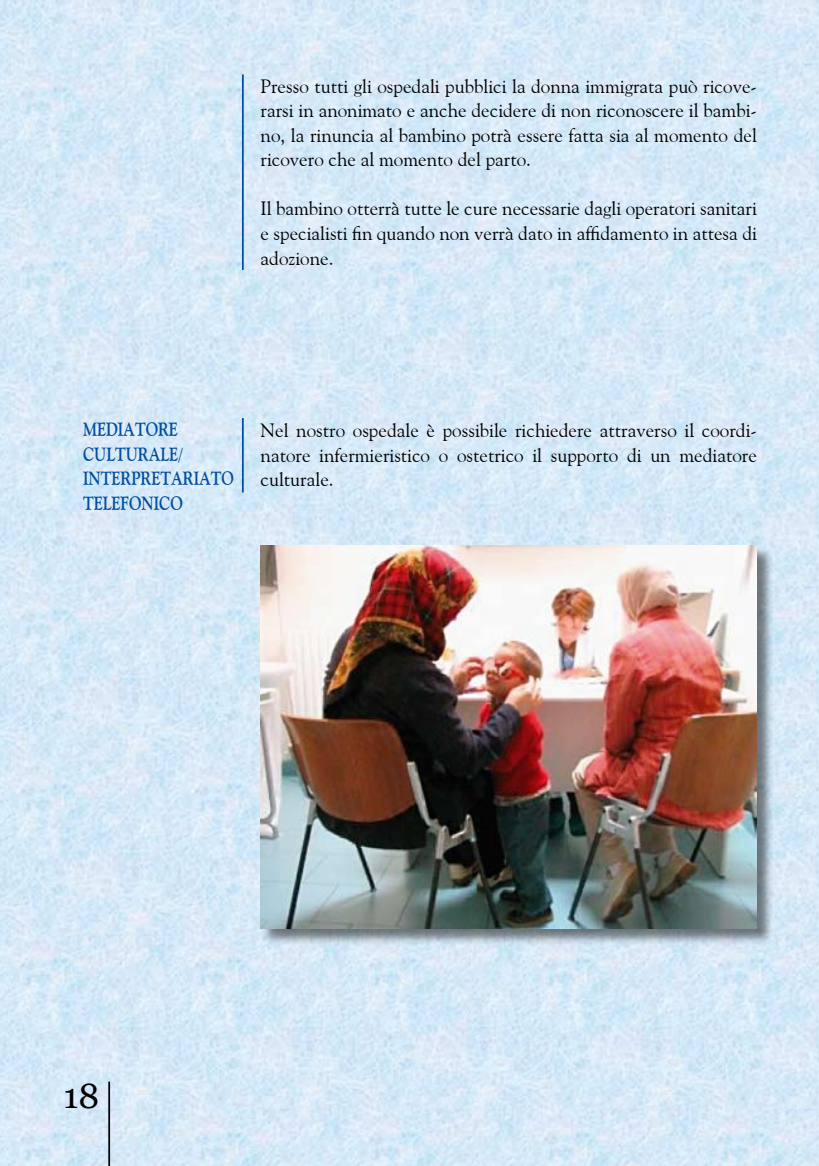
<style>
.page{position:relative;width:819px;height:1166px;background:#fff}
.page>*{position:absolute;margin:0;border:0;box-sizing:border-box;transform-origin:0 0}
.t1{font:35px "Georgia";color:#000}
.t2{font:19.25px/24.5px "Goudy Old Style BT";color:#000;text-align:justify}
.t3{font:700 19.25px/24.5px "Goudy Old Style BT";color:#004d9f;scale:.8 1}
</style>
<div class="page">
<img style="left:0;top:0;width:819px;height:1166px">
<hr style="left:108px;top:1081px;width:2px;height:85px;background:#000">
<hr style="left:242px;top:74px;width:2px;height:196px;background:#004d9f">
<hr style="left:242px;top:418px;width:2px;height:74px;background:#004d9f">
<div style="left:261px;top:546px;width:520px;height:406px;background:#000;opacity:.5"></div>
<img style="left:260px;top:546px;width:496px;height:382px">
<p class="t2" style="left:260px;top:74px;width:498px">Presso tutti gli ospedali pubblici la donna immigrata può ricove&shy;rarsi in anonimato e anche decidere di non riconoscere il bambi&shy;no, la rinuncia al bambino potrà essere fatta sia al momento del ricovero che al momento del parto.</p>
<p class="t2" style="left:260px;top:196px;width:498px">Il bambino otterrà tutte le cure necessarie dagli operatori sanitari e specialisti fin quando non verrà dato in affidamento in attesa di adozione.</p>
<p class="t3" style="left:83px;top:417px;width:190px">MEDIATORE<br>CULTURALE/<br>INTERPRETARIATO<br>TELEFONICO</p>
<p class="t2" style="left:260px;top:418px;width:498px">Nel nostro ospedale è possibile richiedere attraverso il coordi&shy;natore infermieristico o ostetrico il supporto di un mediatore culturale.</p>
<h1 class="t1" style="left:63px;top:1076px;width:37px">18</h1>
</div>
